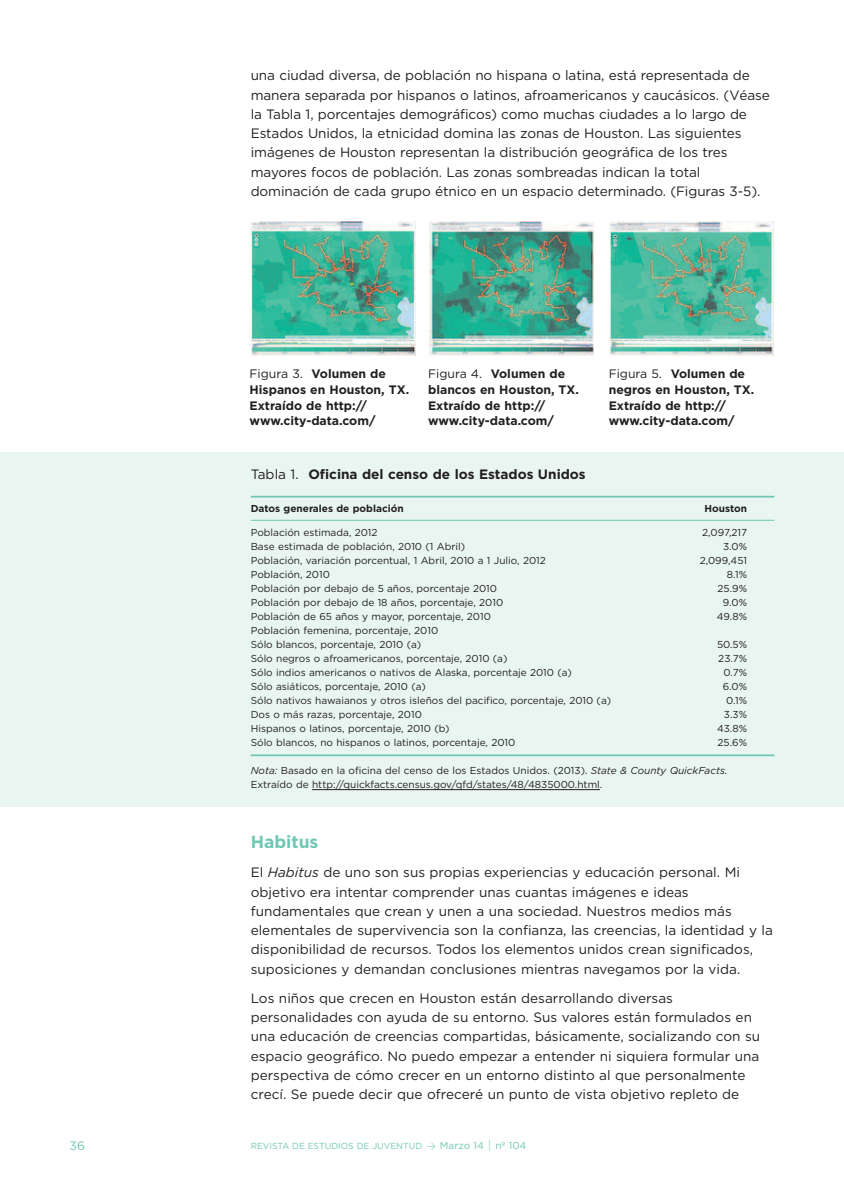
<style>
.page{position:relative;width:844px;height:1191px;background:#fff}
.page>*{position:absolute;margin:0;border:0;box-sizing:border-box;transform-origin:0 0}
.t1{font:700 17.5px "Gotham";color:#70c7b3}
.t2{font:13.65px/19.2px "Gotham";color:#231f20}
.t3{font:700 13.65px "Gotham";color:#231f20}
.t4{font:700 12.25px/15.8px "Gotham";color:#231f20}
.t5{font:12.25px "Gotham";color:#70c7b3}
.t6{font:10.15px/14px "Gotham";color:#231f20}
.t7{font:700 10.15px "Gotham";color:#231f20}
.t8{font:8.75px "Gotham";color:#70c7b3}
.s1{font-weight:400}
.s2{font-style:italic}
.s3{font-family:"Bryant";font-size:11.9px}
.s4{font-size:10.15px}
</style>
<div class="page">
<div style="left:0;top:452px;width:843px;height:354px;background:#e8f5f1"></div>
<hr style="left:251px;top:520px;width:523px;height:1px;background:#70c7b3">
<hr style="left:251px;top:496px;width:523px;height:1px;background:#70c7b3">
<hr style="left:251px;top:754px;width:523px;height:2px;background:#70c7b3">
<img style="left:251px;top:222px;width:164px;height:133px">
<img style="left:609px;top:222px;width:164px;height:133px">
<img style="left:429px;top:222px;width:164px;height:133px">
<hr style="left:312px;top:789px;width:287px;height:1px;background:#231f20">
<p class="t2" style="left:251px;top:66px;width:520px">una ciudad diversa, de población no hispana o latina, está representada de manera separada por hispanos o latinos, afroamericanos y caucásicos. (Véase la Tabla 1, porcentajes demográficos) como muchas ciudades a lo largo de Estados Unidos, la etnicidad domina las zonas de Houston. Las siguientes imágenes de Houston representan la distribución geográfica de los tres mayores focos de población. Las zonas sombreadas indican la total dominación de cada grupo étnico en un espacio determinado. (Figuras 3-5).</p>
<p class="t4" style="left:249px;top:366px;width:161px"><span class="s1">Figura 3.</span> Volumen de<br>Hispanos en Houston, TX.<br>Extraído de http:// www.city-data.com/</p>
<p class="t4" style="left:608px;top:366px;width:147px"><span class="s1">Figura 5.</span> Volumen de negros en Houston, TX.<br>Extraído de http:// www.city-data.com/</p>
<p class="t4" style="left:428px;top:366px;width:152px"><span class="s1">Figura 4.</span> Volumen de blancos en Houston, TX.<br>Extraído de http:// www.city-data.com/</p>
<p class="t3" style="left:251px;top:466px;width:336px"><span class="s1">Tabla 1.</span> Oficina del censo de los Estados Unidos</p>
<p class="t7" style="left:251px;top:503px;width:154px">Datos generales de población</p>
<p class="t7" style="left:704px;top:503px;width:44px">Houston</p>
<p class="t6" style="left:251px;top:525px;width:128px">Población estimada, 2012</p>
<p class="t6" style="left:702px;top:525px;width:46px">2,097,217</p>
<p class="t6" style="left:251px;top:539px;width:216px">Base estimada de población, 2010 (1 Abril)</p>
<p class="t6" style="left:723px;top:539px;width:26px">3.0%</p>
<p class="t6" style="left:251px;top:553px;width:296px">Población, variación porcentual, 1 Abril, 2010 a 1 Julio, 2012</p>
<p class="t6" style="left:699px;top:553px;width:49px">2,099,451</p>
<p class="t6" style="left:251px;top:567px;width:81px">Población, 2010</p>
<p class="t6" style="left:726px;top:567px;width:22px">8.1%</p>
<p class="t6" style="left:251px;top:581px;width:248px">Población por debajo de 5 años, porcentaje 2010</p>
<p class="t6" style="left:717px;top:581px;width:31px">25.9%</p>
<p class="t6" style="left:251px;top:595px;width:254px">Población por debajo de 18 años, porcentaje, 2010</p>
<p class="t6" style="left:722px;top:595px;width:26px">9.0%</p>
<p class="t6" style="left:251px;top:609px;width:241px">Población de 65 años y mayor, porcentaje, 2010</p>
<p class="t6" style="left:716px;top:609px;width:32px">49.8%</p>
<p class="t6" style="left:251px;top:623px;width:189px">Población femenina, porcentaje, 2010<br>Sólo blancos, porcentaje, 2010 (a)</p>
<p class="t6" style="left:716px;top:637px;width:32px">50.5%</p>
<p class="t6" style="left:251px;top:651px;width:258px">Sólo negros o afroamericanos, porcentaje, 2010 (a)</p>
<p class="t6" style="left:718px;top:651px;width:30px">23.7%</p>
<p class="t6" style="left:251px;top:665px;width:323px">Sólo indios americanos o nativos de Alaska, porcentaje 2010 (a)</p>
<p class="t6" style="left:723px;top:665px;width:25px">0.7%</p>
<p class="t6" style="left:251px;top:679px;width:177px">Sólo asiáticos, porcentaje, 2010 (a)</p>
<p class="t6" style="left:722px;top:679px;width:26px">6.0%</p>
<p class="t6" style="left:251px;top:693px;width:362px">Sólo nativos hawaianos y otros isleños del pacifico, porcentaje, 2010 (a)</p>
<p class="t6" style="left:726px;top:693px;width:22px">0.1%</p>
<p class="t6" style="left:251px;top:707px;width:173px">Dos o más razas, porcentaje, 2010</p>
<p class="t6" style="left:723px;top:707px;width:25px">3.3%</p>
<p class="t6" style="left:251px;top:721px;width:200px">Hispanos o latinos, porcentaje, 2010 (b)</p>
<p class="t6" style="left:716px;top:721px;width:32px">43.8%</p>
<p class="t6" style="left:251px;top:735px;width:266px">Sólo blancos, no hispanos o latinos, porcentaje, 2010</p>
<p class="t6" style="left:717px;top:735px;width:31px">25.6%</p>
<p class="t6" style="left:251px;top:763px;width:478px"><span class="s2">Nota:</span> Basado en la oficina del censo de los Estados Unidos. (2013). <span class="s2">State &amp; County QuickFacts.<br></span>Extraído de http://quickfacts.census.gov/qfd/states/48/4835000.html.</p>
<p class="t1" style="left:251px;top:832px;width:69px">Habitus</p>
<p class="t2" style="left:251px;top:863px;width:523px">El <span class="s2">Habitus</span> de uno son sus propias experiencias y educación personal. Mi objetivo era intentar comprender unas cuantas imágenes e ideas fundamentales que crean y unen a una sociedad. Nuestros medios más elementales de supervivencia son la confianza, las creencias, la identidad y la disponibilidad de recursos. Todos los elementos unidos crean significados, suposiciones y demandan conclusiones mientras navegamos por la vida.</p>
<p class="t2" style="left:251px;top:988px;width:511px">Los niños que crecen en Houston están desarrollando diversas personalidades con ayuda de su entorno. Sus valores están formulados en una educación de creencias compartidas, básicamente, socializando con su espacio geográfico. No puedo empezar a entender ni siquiera formular una perspectiva de cómo crecer en un entorno distinto al que personalmente crecí. Se puede decir que ofreceré un punto de vista objetivo repleto de</p>
<p class="t5" style="left:69px;top:1138px;width:17px">36</p>
<p class="t8" style="left:251px;top:1141px;width:277px">REVISTA DE ESTUDIOS DE JUVENTUD <span class="s3">≥</span> <span class="s4">Marzo 14</span> <span class="s3">|</span> <span class="s4">nº 104</span></p>
</div>
